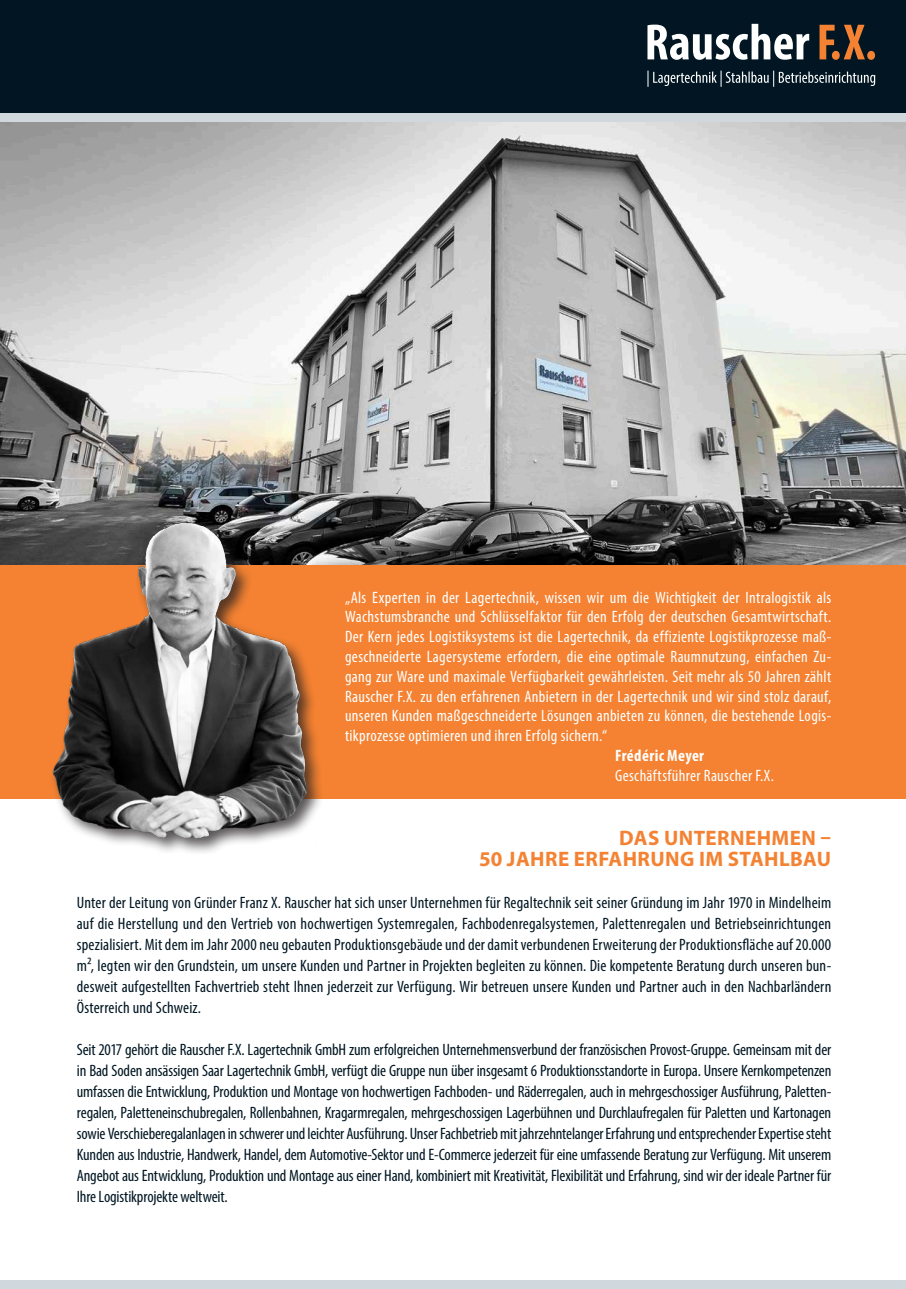
<style>
.page{position:relative;width:906px;height:1289px;background:#fff}
.page>*{position:absolute;margin:0;border:0;box-sizing:border-box;transform-origin:0 0}
.t1{font:700 21px "Myriad Pro";letter-spacing:.02em;color:#f48232}
.t2{font:condensed 16.5px/21px "Myriad Pro";letter-spacing:.005em;color:#011622;text-align:justify}
.t3{font:condensed 16.5px/19.8px "Myriad Pro";letter-spacing:.02em;color:#fff;text-align:justify}
.t4{font:700 condensed 16.5px "Myriad Pro";letter-spacing:.02em;color:#fff}
</style>
<div class="page">
<div style="left:0;top:564px;width:906px;height:234px;background:#f48232"></div>
<div style="left:0;top:0;width:906px;height:112px;background:#011622"></div>
<svg style="left:819px;top:25px;width:56px;height:35px"></svg>
<svg style="left:647px;top:24px;width:162px;height:36px"></svg>
<svg style="left:647px;top:71px;width:228px;height:16px"></svg>
<img style="left:0;top:122px;width:906px;height:442px">
<div style="left:0;top:113px;width:906px;height:8px;background:#d0d8de"></div>
<div style="left:0;top:1280px;width:906px;height:8px;background:#d0d8de"></div>
<img style="left:43px;top:515px;width:281px;height:338px">
<p class="t3" style="left:345px;top:587px;width:488px">„Als Experten in der Lagertechnik, wissen wir um die Wichtigkeit der Intralogistik als Wachstumsbranche und Schlüsselfaktor für den Erfolg der deutschen Gesamtwirtschaft.<br>Der Kern jedes Logistiksystems ist die Lagertechnik, da effiziente Logistikprozesse maß&shy;geschneiderte Lagersysteme erfordern, die eine optimale Raumnutzung, einfachen Zu&shy;gang zur Ware und maximale Verfügbarkeit gewährleisten. Seit mehr als 50 Jahren zählt Rauscher F.X. zu den erfahrenen Anbietern in der Lagertechnik und wir sind stolz darauf, unseren Kunden maßgeschneiderte Lösungen anbieten zu können, die bestehende Logis&shy;tikprozesse optimieren und ihren Erfolg sichern.“</p>
<p class="t4" style="left:615px;top:745px;width:90px">Frédéric Meyer</p>
<p class="t3" style="left:615px;top:765px;width:160px">Geschäftsführer Rauscher F.X.</p>
<p class="t1" style="left:619px;top:824px;width:213px">DAS UNTERNEHMEN –</p>
<p class="t1" style="left:479px;top:845px;width:353px">50 JAHRE ERFAHRUNG IM STAHLBAU</p>
<p class="t2" style="left:77px;top:892px;width:756px">Unter der Leitung von Gründer Franz X. Rauscher hat sich unser Unternehmen für Regaltechnik seit seiner Gründung im Jahr 1970 in Mindelheim auf die Herstellung und den Vertrieb von hochwertigen Systemregalen, Fachbodenregalsystemen, Palettenregalen und Betriebseinrichtungen spezialisiert. Mit dem im Jahr 2000 neu gebauten Produktionsgebäude und der damit verbundenen Erweiterung der Produktionsfläche auf 20.000 m², legten wir den Grundstein, um unsere Kunden und Partner in Projekten begleiten zu können. Die kompetente Beratung durch unseren bun&shy;desweit aufgestellten Fachvertrieb steht Ihnen jederzeit zur Verfügung. Wir betreuen unsere Kunden und Partner auch in den Nachbarländern Österreich und Schweiz.</p>
<p class="t2" style="left:77px;top:1039px;width:756px">Seit 2017 gehört die Rauscher F.X. Lagertechnik GmbH zum erfolgreichen Unternehmensverbund der französischen Provost-Gruppe. Gemeinsam mit der in Bad Soden ansässigen Saar Lagertechnik GmbH, verfügt die Gruppe nun über insgesamt 6 Produktionsstandorte in Europa. Unsere Kernkompetenzen umfassen die Entwicklung, Produktion und Montage von hochwertigen Fachboden- und Räderregalen, auch in mehrgeschossiger Ausführung, Paletten&shy;regalen, Paletteneinschubregalen, Rollenbahnen, Kragarmregalen, mehrgeschossigen Lagerbühnen und Durchlaufregalen für Paletten und Kartonagen sowie Verschieberegalanlagen in schwerer und leichter Ausführung. Unser Fachbetrieb mit jahrzehntelanger Erfahrung und entsprechender Expertise steht Kunden aus Industrie, Handwerk, Handel, dem Automotive-Sektor und E-Commerce jederzeit für eine umfassende Beratung zur Verfügung. Mit unserem Angebot aus Entwicklung, Produktion und Montage aus einer Hand, kombiniert mit Kreativität, Flexibilität und Erfahrung, sind wir der ideale Partner für Ihre Logistikprojekte weltweit.</p>
</div>
